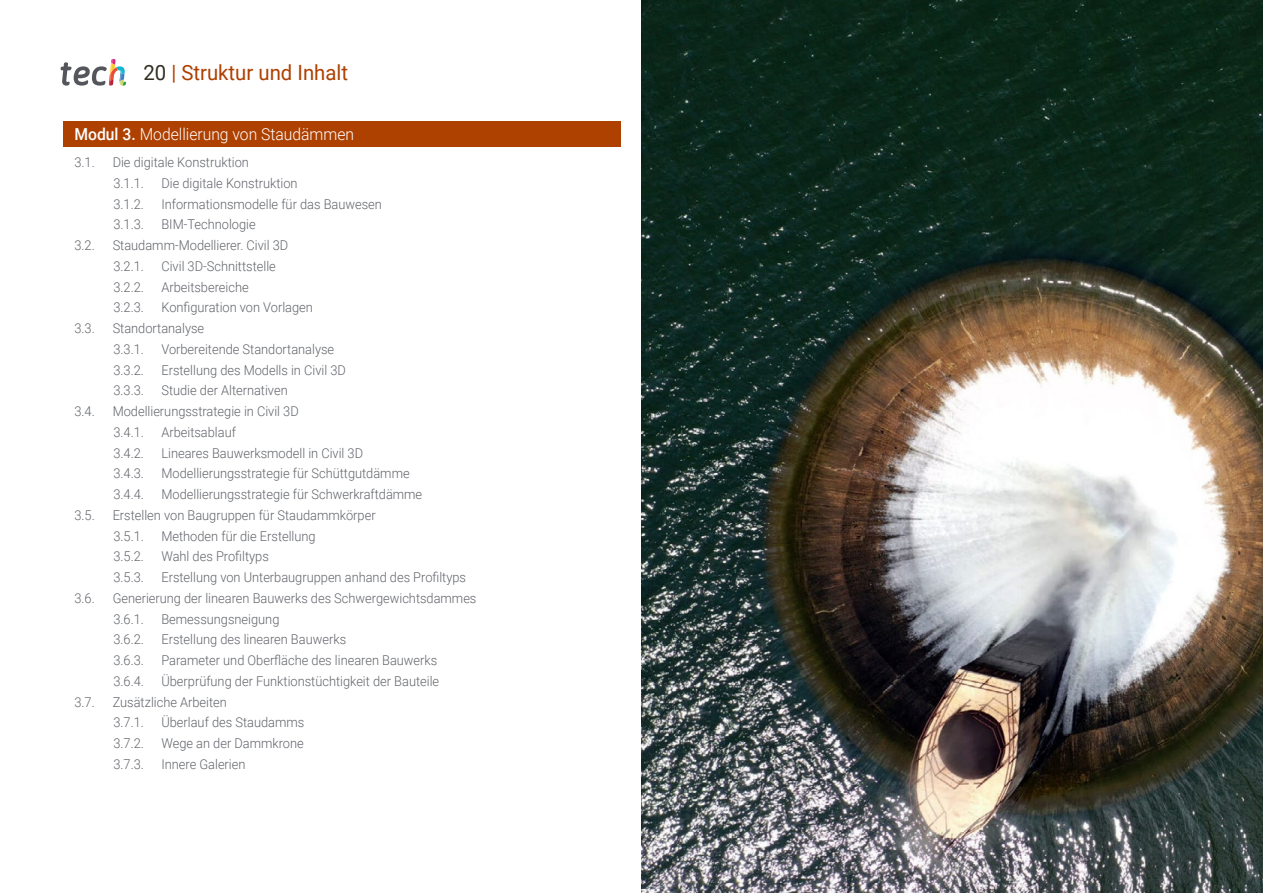
<style>
.page{position:relative;width:1263px;height:893px;background:#fff}
.page>*{position:absolute;margin:0;border:0;box-sizing:border-box;transform-origin:0 0}
.t1{font:21px "Roboto";color:#ae4000}
.t2{font:300 16.5px "Roboto";color:#fff;scale:.95 1}
.t3{font:300 13.5px/20.7px "Roboto";color:#61646a;scale:.95 1}
.s1{color:#312e20}
.s2{font-weight:500}
</style>
<div class="page">
<svg style="left:61px;top:59px;width:65px;height:27px"></svg>
<div style="left:63px;top:121px;width:558px;height:25px;background:#ae4000"></div>
<img style="left:641px;top:0;width:622px;height:893px">
<h1 class="t1" style="left:144px;top:57px;width:206px"><span class="s1">20</span> | Struktur und Inhalt</h1>
<p class="t2" style="left:74px;top:123px;width:296px"><span class="s2">Modul 3.</span> Modellierung von Staudämmen</p>
<p class="t3" style="left:74px;top:151px;width:23px">3.1.</p>
<p class="t3" style="left:113px;top:151px;width:145px">Die digitale Konstruktion<br>3.1.1.</p>
<p class="t3" style="left:161px;top:172px;width:145px">Die digitale Konstruktion</p>
<p class="t3" style="left:113px;top:193px;width:34px">3.1.2.</p>
<p class="t3" style="left:161px;top:193px;width:234px">Informationsmodelle für das Bauwesen</p>
<p class="t3" style="left:113px;top:214px;width:34px">3.1.3.</p>
<p class="t3" style="left:161px;top:214px;width:101px">BIM-Technologie</p>
<p class="t3" style="left:74px;top:234px;width:23px">3.2.</p>
<p class="t3" style="left:113px;top:234px;width:186px">Staudamm-Modellierer. Civil 3D<br>3.2.1.</p>
<p class="t3" style="left:161px;top:255px;width:122px">Civil 3D-Schnittstelle</p>
<p class="t3" style="left:113px;top:276px;width:34px">3.2.2.</p>
<p class="t3" style="left:161px;top:276px;width:93px">Arbeitsbereiche</p>
<p class="t3" style="left:113px;top:297px;width:34px">3.2.3.</p>
<p class="t3" style="left:161px;top:297px;width:161px">Konfiguration von Vorlagen</p>
<p class="t3" style="left:74px;top:317px;width:23px">3.3.</p>
<p class="t3" style="left:113px;top:317px;width:98px">Standortanalyse<br>3.3.1.</p>
<p class="t3" style="left:161px;top:338px;width:183px">Vorbereitende Standortanalyse</p>
<p class="t3" style="left:113px;top:359px;width:34px">3.3.2.</p>
<p class="t3" style="left:161px;top:359px;width:196px">Erstellung des Modells in Civil 3D</p>
<p class="t3" style="left:113px;top:380px;width:34px">3.3.3.</p>
<p class="t3" style="left:161px;top:380px;width:134px">Studie der Alternativen</p>
<p class="t3" style="left:74px;top:400px;width:23px">3.4.</p>
<p class="t3" style="left:113px;top:400px;width:197px">Modellierungsstrategie in Civil 3D<br>3.4.1.</p>
<p class="t3" style="left:161px;top:421px;width:80px">Arbeitsablauf</p>
<p class="t3" style="left:113px;top:442px;width:34px">3.4.2.</p>
<p class="t3" style="left:161px;top:442px;width:214px">Lineares Bauwerksmodell in Civil 3D</p>
<p class="t3" style="left:113px;top:463px;width:34px">3.4.3.</p>
<p class="t3" style="left:161px;top:463px;width:263px">Modellierungsstrategie für Schüttgutdämme</p>
<p class="t3" style="left:113px;top:483px;width:34px">3.4.4.</p>
<p class="t3" style="left:161px;top:483px;width:276px">Modellierungsstrategie für Schwerkraftdämme</p>
<p class="t3" style="left:74px;top:504px;width:23px">3.5.</p>
<p class="t3" style="left:113px;top:504px;width:278px">Erstellen von Baugruppen für Staudammkörper<br>3.5.1.</p>
<p class="t3" style="left:161px;top:525px;width:164px">Methoden für die Erstellung</p>
<p class="t3" style="left:113px;top:546px;width:34px">3.5.2.</p>
<p class="t3" style="left:161px;top:546px;width:115px">Wahl des Profiltyps</p>
<p class="t3" style="left:113px;top:566px;width:34px">3.5.3.</p>
<p class="t3" style="left:161px;top:566px;width:322px">Erstellung von Unterbaugruppen anhand des Profiltyps</p>
<p class="t3" style="left:74px;top:587px;width:23px">3.6.</p>
<p class="t3" style="left:113px;top:587px;width:384px">Generierung der linearen Bauwerks des Schwergewichtsdammes<br>3.6.1.</p>
<p class="t3" style="left:161px;top:608px;width:126px">Bemessungsneigung</p>
<p class="t3" style="left:113px;top:629px;width:34px">3.6.2.</p>
<p class="t3" style="left:161px;top:629px;width:196px">Erstellung des linearen Bauwerks</p>
<p class="t3" style="left:113px;top:649px;width:34px">3.6.3.</p>
<p class="t3" style="left:161px;top:649px;width:292px">Parameter und Oberfläche des linearen Bauwerks</p>
<p class="t3" style="left:113px;top:670px;width:34px">3.6.4.</p>
<p class="t3" style="left:161px;top:670px;width:294px">Überprüfung der Funktionstüchtigkeit der Bauteile</p>
<p class="t3" style="left:74px;top:691px;width:23px">3.7.</p>
<p class="t3" style="left:113px;top:691px;width:122px">Zusätzliche Arbeiten<br>3.7.1.</p>
<p class="t3" style="left:161px;top:712px;width:152px">Überlauf des Staudamms</p>
<p class="t3" style="left:113px;top:732px;width:34px">3.7.2.</p>
<p class="t3" style="left:161px;top:732px;width:151px">Wege an der Dammkrone</p>
<p class="t3" style="left:113px;top:753px;width:34px">3.7.3.</p>
<p class="t3" style="left:161px;top:753px;width:90px">Innere Galerien</p>
</div>
